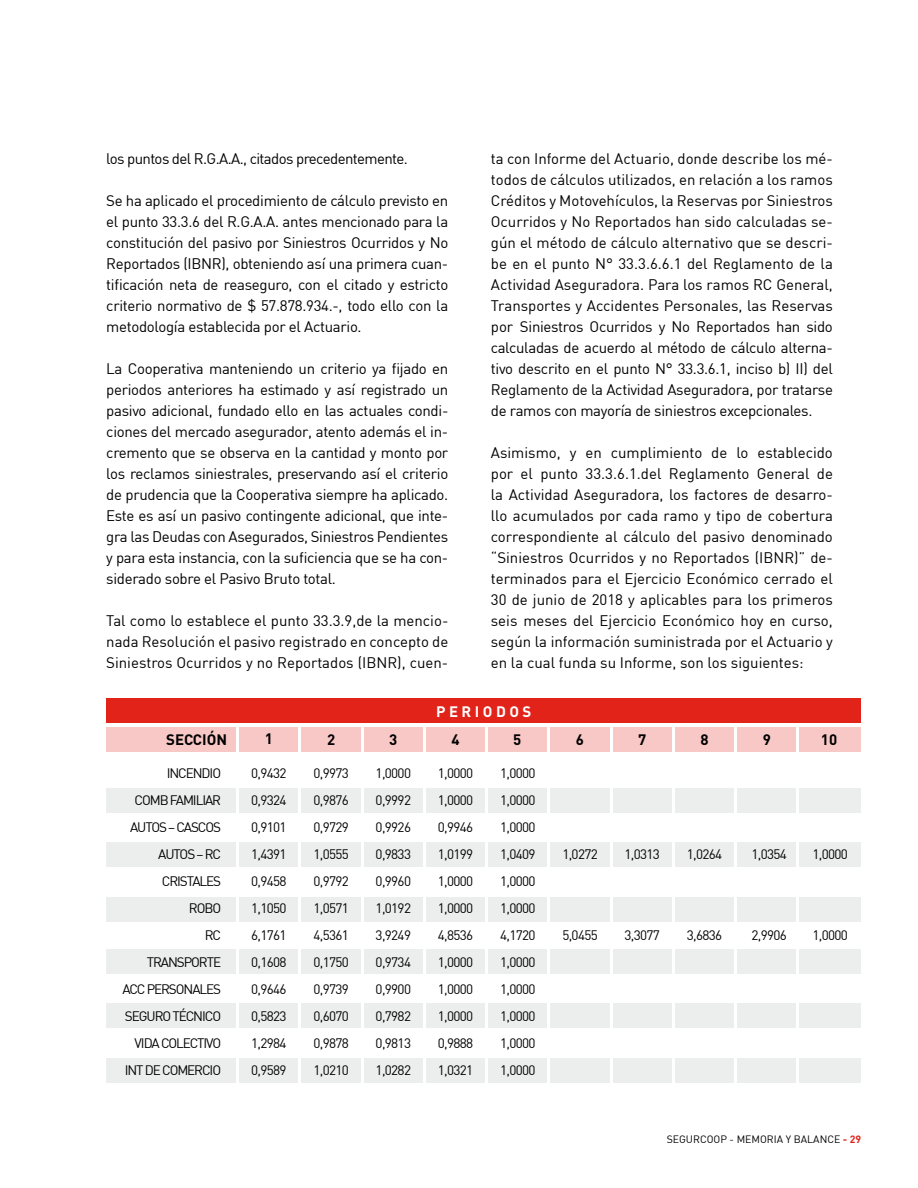
<style>
.page{position:relative;width:918px;height:1188px;background:#fff}
.page>*{position:absolute;margin:0;border:0;box-sizing:border-box;transform-origin:0 0}
.t1{font:15px/21px "DIN";letter-spacing:-.02em;color:#000;text-align:justify}
.t2{font:15px "DIN";letter-spacing:-.04em;color:#000}
.t3{font:700 15px "DIN Pro";color:#000}
.t4{font:700 15px "DIN Pro";color:#fff}
.t5{font:13.5px/27px "DIN";letter-spacing:-.05em;color:#000;text-align:justify}
.t6{font:13.5px/27px "DIN";letter-spacing:-.08em;color:#000;text-align:right}
.t7{font:10.5px "DIN";color:#000}
.s1{font-family:"DIN Pro";font-weight:700;color:#e2231a}
</style>
<div class="page">
<div style="left:106px;top:727px;width:755px;height:25px;background:#f8c8c6"></div>
<div style="left:106px;top:699px;width:755px;height:24px;background:#e2231a"></div>
<div style="left:106px;top:788px;width:755px;height:25px;background:#eceded"></div>
<div style="left:106px;top:842px;width:755px;height:25px;background:#eceded"></div>
<div style="left:106px;top:897px;width:755px;height:25px;background:#eceded"></div>
<div style="left:106px;top:949px;width:755px;height:25px;background:#eceded"></div>
<div style="left:106px;top:1003px;width:755px;height:24px;background:#eceded"></div>
<div style="left:106px;top:1058px;width:755px;height:24px;background:#eceded"></div>
<hr style="left:237px;top:725px;width:2px;height:368px;background:#fff">
<hr style="left:299px;top:725px;width:2px;height:368px;background:#fff">
<hr style="left:797px;top:725px;width:2px;height:368px;background:#fff">
<hr style="left:734px;top:725px;width:3px;height:368px;background:#fff">
<hr style="left:672px;top:725px;width:3px;height:368px;background:#fff">
<hr style="left:610px;top:725px;width:2px;height:368px;background:#fff">
<hr style="left:548px;top:725px;width:2px;height:368px;background:#fff">
<hr style="left:486px;top:725px;width:2px;height:368px;background:#fff">
<hr style="left:423px;top:725px;width:3px;height:368px;background:#fff">
<hr style="left:361px;top:725px;width:2px;height:368px;background:#fff">
<p class="t2" style="left:106px;top:149px;width:303px">los puntos del R.G.A.A., citados precedentemente.</p>
<p class="t1" style="left:106px;top:189px;width:344px">Se ha aplicado el procedimiento de cálculo previsto en el punto 33.3.6 del R.G.A.A. antes mencionado para la constitución del pasivo por Siniestros Ocurridos y No Reportados (IBNR), obteniendo así una primera cuan&shy;tificación neta de reaseguro, con el citado y estricto criterio normativo de $ 57.878.934.-, todo ello con la metodología establecida por el Actuario.</p>
<p class="t1" style="left:106px;top:357px;width:344px">La Cooperativa manteniendo un criterio ya fijado en periodos anteriores ha estimado y así registrado un pasivo adicional, fundado ello en las actuales condi&shy;ciones del mercado asegurador, atento además el in&shy;cremento que se observa en la cantidad y monto por los reclamos siniestrales, preservando así el criterio de prudencia que la Cooperativa siempre ha aplicado.<br>Este es así un pasivo contingente adicional, que inte&shy;gra las Deudas con Asegurados, Siniestros Pendientes y para esta instancia, con la suficiencia que se ha con&shy;siderado sobre el Pasivo Bruto total.</p>
<p class="t1" style="left:106px;top:609px;width:344px">Tal como lo establece el punto 33.3.9,de la mencio&shy;nada Resolución el pasivo registrado en concepto de Siniestros Ocurridos y no Reportados (IBNR), cuen-</p>
<p class="t1" style="left:491px;top:147px;width:344px">ta con Informe del Actuario, donde describe los mé&shy;todos de cálculos utilizados, en relación a los ramos Créditos y Motovehículos, la Reservas por Siniestros Ocurridos y No Reportados han sido calculadas se&shy;gún el método de cálculo alternativo que se descri&shy;be en el punto N° 33.3.6.6.1 del Reglamento de la Actividad Aseguradora. Para los ramos RC General, Transportes y Accidentes Personales, las Reservas por Siniestros Ocurridos y No Reportados han sido calculadas de acuerdo al método de cálculo alterna&shy;tivo descrito en el punto N° 33.3.6.1, inciso b) II) del Reglamento de la Actividad Aseguradora, por tratarse de ramos con mayoría de siniestros excepcionales.</p>
<p class="t1" style="left:491px;top:441px;width:344px">Asimismo, y en cumplimiento de lo establecido por el punto 33.3.6.1.del Reglamento General de la Actividad Aseguradora, los factores de desarro&shy;llo acumulados por cada ramo y tipo de cobertura correspondiente al cálculo del pasivo denominado “Siniestros Ocurridos y no Reportados (IBNR)” de&shy;terminados para el Ejercicio Económico cerrado el 30 de junio de 2018 y aplicables para los primeros seis meses del Ejercicio Económico hoy en curso, según la información suministrada por el Actuario y en la cual funda su Informe, son los siguientes:</p>
<p class="t4" style="left:436px;top:701px;width:97px">P E R I O D O S</p>
<p class="t3" style="left:166px;top:729px;width:62px">SECCIÓN</p>
<p class="t3" style="left:265px;top:729px;width:10px">1</p>
<p class="t3" style="left:327px;top:729px;width:10px">2</p>
<p class="t3" style="left:389px;top:729px;width:10px">3</p>
<p class="t3" style="left:452px;top:729px;width:10px">4</p>
<p class="t3" style="left:513px;top:729px;width:10px">5</p>
<p class="t3" style="left:576px;top:729px;width:10px">6</p>
<p class="t3" style="left:638px;top:729px;width:10px">7</p>
<p class="t3" style="left:700px;top:729px;width:10px">8</p>
<p class="t3" style="left:763px;top:729px;width:10px">9</p>
<p class="t3" style="left:821px;top:729px;width:18px">10</p>
<p class="t6" style="left:122px;top:759px;width:100px">INCENDIO<br>COMB FAMILIAR<br>AUTOS – CASCOS<br>AUTOS – RC<br>CRISTALES<br>ROBO<br>RC<br>TRANSPORTE<br>ACC PERSONALES<br>SEGURO TÉCNICO<br>VIDA COLECTIVO<br>INT DE COMERCIO</p>
<p class="t5" style="left:251px;top:759px;width:37px">0,9432<br>0,9324<br>0,9101<br>1,4391<br>0,9458<br>1,1050<br>6,1761<br>0,1608<br>0,9646<br>0,5823<br>1,2984<br>0,9589</p>
<p class="t5" style="left:500px;top:759px;width:37px">1,0000<br>1,0000<br>1,0000<br>1,0409<br>1,0000<br>1,0000<br>4,1720<br>1,0000<br>1,0000<br>1,0000<br>1,0000<br>1,0000</p>
<p class="t5" style="left:313px;top:759px;width:37px">0,9973<br>0,9876<br>0,9729<br>1,0555<br>0,9792<br>1,0571<br>4,5361<br>0,1750<br>0,9739<br>0,6070<br>0,9878<br>1,0210</p>
<p class="t5" style="left:376px;top:759px;width:37px">1,0000<br>0,9992<br>0,9926<br>0,9833<br>0,9960<br>1,0192<br>3,9249<br>0,9734<br>0,9900<br>0,7982<br>0,9813<br>1,0282</p>
<p class="t5" style="left:438px;top:759px;width:37px">1,0000<br>1,0000<br>0,9946<br>1,0199<br>1,0000<br>1,0000<br>4,8536<br>1,0000<br>1,0000<br>1,0000<br>0,9888<br>1,0321</p>
<p class="t5" style="left:562px;top:840px;width:37px">1,0272</p>
<p class="t5" style="left:562px;top:921px;width:37px">5,0455</p>
<p class="t5" style="left:625px;top:840px;width:37px">1,0313</p>
<p class="t5" style="left:625px;top:921px;width:37px">3,3077</p>
<p class="t5" style="left:687px;top:840px;width:37px">1,0264</p>
<p class="t5" style="left:687px;top:921px;width:37px">3,6836</p>
<p class="t5" style="left:751px;top:840px;width:37px">1,0354</p>
<p class="t5" style="left:751px;top:921px;width:37px">2,9906</p>
<p class="t5" style="left:813px;top:840px;width:37px">1,0000</p>
<p class="t5" style="left:813px;top:921px;width:37px">1,0000</p>
<p class="t7" style="left:667px;top:1133px;width:196px">SEGURCOOP - MEMORIA Y BALANCE <span class="s1">- 29</span></p>
</div>
